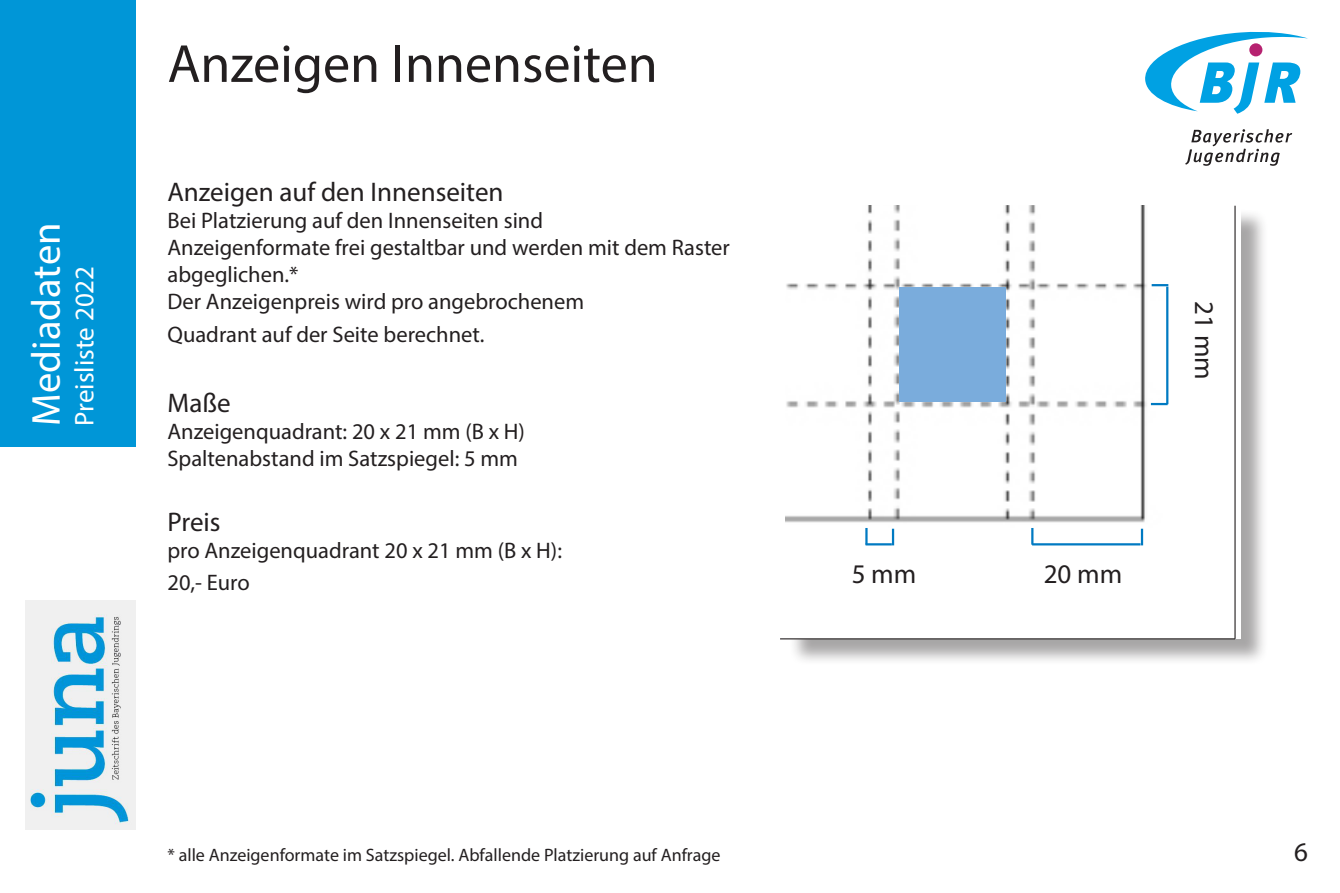
<style>
.page{position:relative;width:1340px;height:893px;background:#fff}
.page>*{position:absolute;margin:0;border:0;box-sizing:border-box;transform-origin:0 0}
.t1{font:54px "Myriad Pro";color:#231f20}
.t2{font:40.5px "Myriad Pro";color:#fff}
.t3{font:27px "Myriad Pro";color:#231f20}
.t4{font:27px "Myriad Pro";color:#fff}
.t5{font:22.5px/27px "Myriad Pro";color:#231f20}
.t6{font:18px "Myriad Pro";color:#231f20}
</style>
<div class="page">
<div style="left:0;top:0;width:136px;height:446px;background:#0096d7"></div>
<img style="left:26px;top:601px;width:110px;height:228px">
<svg style="left:1145px;top:32px;width:162px;height:82px"></svg>
<div style="left:1249px;top:43px;width:13px;height:13px;background:#b62270;border-radius:50%"></div>
<svg style="left:1185px;top:129px;width:107px;height:37px"></svg>
<div style="left:789px;top:209px;width:479px;height:457px;background:#231f20;opacity:.4"></div>
<img style="left:785px;top:205px;width:455px;height:433px">
<hr style="left:1032px;top:543px;width:108px;height:2px;background:#007ac2">
<svg style="left:1031px;top:528px;width:2px;height:17px"></svg>
<hr style="left:1140px;top:529px;width:3px;height:16px;background:#007ac2">
<hr style="left:1166px;top:287px;width:2px;height:117px;background:#007ac2">
<svg style="left:1150px;top:403px;width:17px;height:2px"></svg>
<svg style="left:1151px;top:284px;width:17px;height:2px"></svg>
<div style="left:899px;top:287px;width:106px;height:115px;background:#7aacdc"></div>
<hr style="left:865px;top:543px;width:26px;height:2px;background:#007ac2">
<svg style="left:865px;top:528px;width:2px;height:17px"></svg>
<svg style="left:892px;top:529px;width:2px;height:16px"></svg>
<hr style="left:780px;top:638px;width:454px;height:1px;background:#231f20">
<hr style="left:1234px;top:206px;width:1px;height:433px;background:#231f20">
<h2 class="t2" style="left:21px;top:426px;width:205px;rotate:-90deg">Mediadaten</h2>
<p class="t4" style="left:68px;top:426px;width:161px;rotate:-90deg">Preisliste 2022</p>
<p class="t1" style="left:167px;top:30px;width:491px">Anzeigen Innenseiten</p>
<p class="t3" style="left:167px;top:176px;width:337px">Anzeigen auf den Innenseiten</p>
<p class="t5" style="left:167px;top:207px;width:564px">Bei Platzierung auf den Innenseiten sind<br>Anzeigenformate frei gestaltbar und werden mit dem Raster abgeglichen.*</p>
<p class="t5" style="left:167px;top:285px;width:418px;line-height:32.4px">Der Anzeigenpreis wird pro angebrochenem<br>Quadrant auf der Seite berechnet.</p>
<p class="t3" style="left:167px;top:386px;width:65px">Maße</p>
<p class="t5" style="left:167px;top:418px;width:359px">Anzeigenquadrant: 20 x 21 mm (B x H)</p>
<p class="t5" style="left:167px;top:445px;width:352px">Spaltenabstand im Satzspiegel: 5 mm</p>
<p class="t3" style="left:167px;top:505px;width:55px">Preis</p>
<p class="t5" style="left:167px;top:536px;width:396px">pro Anzeigenquadrant 20 x 21 mm (B x H):</p>
<p class="t5" style="left:167px;top:569px;width:84px">20,- Euro</p>
<p class="t6" style="left:167px;top:844px;width:554px">* alle Anzeigenformate im Satzspiegel. Abfallende Platzierung auf Anfrage</p>
<p class="t3" style="left:1220px;top:301px;width:80px;rotate:90deg">21 mm</p>
<p class="t3" style="left:851px;top:557px;width:66px">5 mm</p>
<p class="t3" style="left:1043px;top:557px;width:80px">20 mm</p>
<p class="t3" style="left:1294px;top:835px;width:15px">6</p>
</div>
